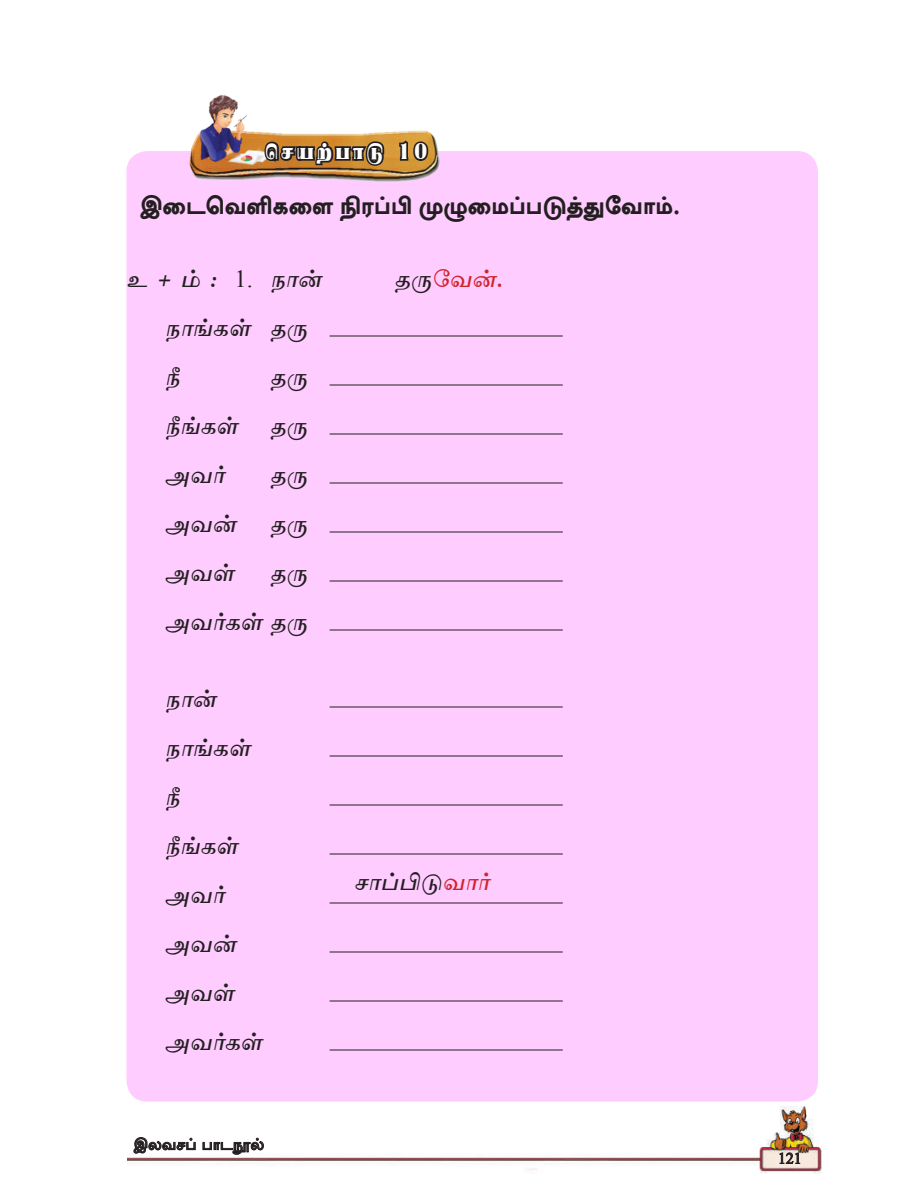
<style>
.page{position:relative;width:914px;height:1197px;background:#fff}
.page>*{position:absolute;margin:0;border:0;box-sizing:border-box;transform-origin:0 0}
.t1{font:29.75px "SHREE TAM7";color:#231f20}
.t2{font:28px/49px "SHREE TAM7";color:#231f20}
.t3{font:28px "SHREE TAM7";color:#d1232a}
.t4{font:22.75px "Tam Tamil 017";letter-spacing:.1em;color:#fff}
.t5{font:17.5px "SHREE TAM7";color:#231f20}
.t6{font:15.75px "Times New Roman";color:#231f20}
.s1{font-family:"Times New Roman";font-size:24.5px}
.s2{color:#231f20}
.s3{color:#d1232a}
</style>
<div class="page">
<img style="left:127px;top:1106px;width:694px;height:68px">
<svg style="left:779px;top:1152px;width:21px;height:12px"></svg>
<svg style="left:133px;top:1137px;width:63px;height:17px"></svg>
<svg style="left:202px;top:1137px;width:62px;height:18px"></svg>
<div style="left:126px;top:151px;width:692px;height:951px;background:#fcf;border-radius:21px"></div>
<hr style="left:329px;top:336px;width:233px;height:1px;background:#231f20">
<hr style="left:329px;top:385px;width:233px;height:1px;background:#231f20">
<hr style="left:329px;top:434px;width:233px;height:1px;background:#231f20">
<hr style="left:329px;top:483px;width:233px;height:1px;background:#231f20">
<hr style="left:329px;top:532px;width:233px;height:1px;background:#231f20">
<hr style="left:329px;top:581px;width:233px;height:1px;background:#231f20">
<hr style="left:329px;top:630px;width:233px;height:1px;background:#231f20">
<hr style="left:329px;top:707px;width:233px;height:1px;background:#231f20">
<hr style="left:329px;top:756px;width:233px;height:1px;background:#231f20">
<hr style="left:329px;top:805px;width:233px;height:1px;background:#231f20">
<hr style="left:329px;top:854px;width:233px;height:1px;background:#231f20">
<hr style="left:329px;top:903px;width:233px;height:1px;background:#231f20">
<hr style="left:329px;top:952px;width:233px;height:1px;background:#231f20">
<hr style="left:329px;top:1001px;width:233px;height:1px;background:#231f20">
<hr style="left:329px;top:1050px;width:233px;height:1px;background:#231f20">
<img style="left:189px;top:95px;width:251px;height:87px">
<svg style="left:262px;top:138px;width:124px;height:30px;background:#7e5728"></svg>
<svg style="left:397px;top:138px;width:34px;height:25px"></svg>
<p class="t4" style="left:265px;top:138px;width:164px">ªêòŸð£´ 10</p>
<p class="t1" style="left:140px;top:193px;width:541px">CøhöÁÎPøÍ {µ¨¤ •Êø©¨£kzx÷Áõ®.</p>
<p class="t2" style="left:126px;top:257px;width:196px">E + ® : <span class="s1">1.</span> |Õß</p>
<p class="t3" style="left:394px;top:268px;width:110px"><span class="s2">U¸</span>÷Áß.</p>
<p class="t2" style="left:165px;top:306px;width:144px">|Õ[PÒ U¸ }</p>
<p class="t2" style="left:165px;top:355px;width:144px;text-align:justify;text-indent:105px">U¸ }[PÒ U¸ AÁº</p>
<p class="t2" style="left:165px;top:453px;width:144px;text-align:justify;text-indent:105px">U¸ AÁß U¸ AÁÒ</p>
<p class="t2" style="left:165px;top:551px;width:144px;text-align:right">U¸<br>AÁºPÒ U¸</p>
<p class="t2" style="left:165px;top:677px;width:98px">|Õß |Õ[PÒ }<br>}[PÒ<br>AÁº<br>AÁß<br>AÁÒ<br>AÁºPÒ</p>
<p class="t5" style="left:134px;top:1137px;width:132px">C»Á\¨ £õh¡À</p>
<p class="t2" style="left:354px;top:860px;width:136px">\Õ¨¤K<span class="s3">ÁÕº</span></p>
<p class="t6" style="left:778px;top:1148px;width:25px">121</p>
</div>
